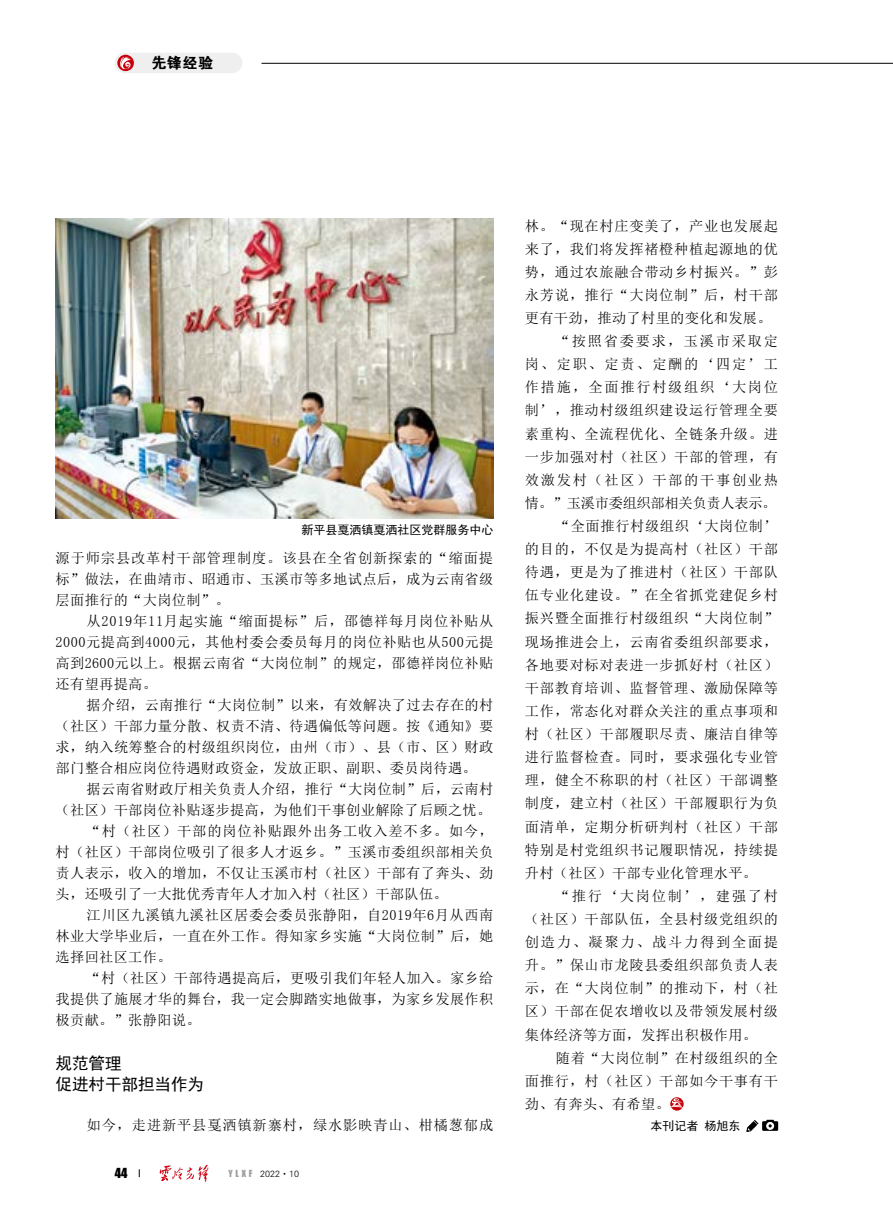
<style>
.page{position:relative;width:893px;height:1212px;background:#fff}
.page>*{position:absolute;margin:0;border:0;box-sizing:border-box;transform-origin:0 0}
.t1{font:16.5px/21px "Sim Hei";color:#000}
.t2{font:15px "FZDHTK GBK1 0";color:#000}
.t3{font:14.25px/21px "Sim Sun";letter-spacing:.05em;color:#000;text-align:justify}
.t4{font:14.25px "Sim Sun";letter-spacing:.02em;color:#000}
.t5{font:14.25px "Sim Sun";letter-spacing:.025em;color:#000}
.t6{font:14.25px "Sim Sun";letter-spacing:.12em;color:#000}
.t7{font:14.25px "Sim Sun";letter-spacing:.125em;color:#000}
.t8{font:14.25px "Sim Sun";letter-spacing:-.02em;color:#000}
.t9{font:12.75px "Impact";color:#000}
.t10{font:12px "Sim Hei";color:#000}
.t11{font:9px "FZXH1 K GBK1 0";color:#000}
.s1{font-family:"Impact";color:#9fa0a0}
</style>
<div class="page">
<svg style="left:159px;top:1164px;width:49px;height:18px"></svg>
<hr style="left:261px;top:63px;width:632px;height:1px;background:#000">
<div style="left:115px;top:53px;width:127px;height:20px;background:#efefef;border-radius:10px"></div>
<svg style="left:117px;top:55px;width:17px;height:16px"></svg>
<svg style="left:118px;top:57px;width:13px;height:14px"></svg>
<img style="left:56px;top:218px;width:437px;height:300px">
<div style="left:670px;top:1097px;width:14px;height:13px;background:#c7000b;border-radius:50%"></div>
<svg style="left:671px;top:1098px;width:12px;height:10px"></svg>
<svg style="left:746px;top:1120px;width:32px;height:12px"></svg>
<p class="t2" style="left:151px;top:55px;width:63px">先锋经验</p>
<p class="t10" style="left:301px;top:523px;width:194px">新平县戛洒镇戛洒社区党群服务中心</p>
<p class="t3" style="left:56px;top:547px;width:439px">源于师宗县改革村干部管理制度。该县在全省创新探索的“缩面提标”做法，在曲靖市、昭通市、玉溪市等多地试点后，成为云南省级层面推行的“大岗位制”。</p>
<p class="t3" style="left:56px;top:610px;width:439px;text-indent:31px">从2019年11月起实施“缩面提标”后，邵德祥每月岗位补贴从2000元提高到4000元，其他村委会委员每月的岗位补贴也从500元提高到2600元以上。根据云南省“大岗位制”的规定，邵德祥岗位补贴还有望再提高。</p>
<p class="t3" style="left:56px;top:694px;width:439px;text-indent:31px">据介绍，云南推行“大岗位制”以来，有效解决了过去存在的村（社区）干部力量分散、权责不清、待遇偏低等问题。按《通知》要求，纳入统筹整合的村级组织岗位，由州（市）、县（市、区）财政部门整合相应岗位待遇财政资金，发放正职、副职、委员岗待遇。</p>
<p class="t4" style="left:87px;top:781px;width:408px">据云南省财政厅相关负责人介绍，推行“大岗位制”后，云南村</p>
<p class="t4" style="left:56px;top:802px;width:437px">（社区）干部岗位补贴逐步提高，为他们干事创业解除了后顾之忧。</p>
<p class="t3" style="left:87px;top:820px;width:408px">“村（社区）干部的岗位补贴跟外出务工收入差不多。如今，</p>
<p class="t5" style="left:56px;top:844px;width:439px">村（社区）干部岗位吸引了很多人才返乡。”玉溪市委组织部相关负</p>
<p class="t5" style="left:56px;top:865px;width:439px">责人表示，收入的增加，不仅让玉溪市村（社区）干部有了奔头、劲</p>
<p class="t4" style="left:56px;top:886px;width:394px">头，还吸引了一大批优秀青年人才加入村（社区）干部队伍。</p>
<p class="t3" style="left:87px;top:904px;width:408px">江川区九溪镇九溪社区居委会委员张静阳，自2019年6月从西南</p>
<p class="t5" style="left:56px;top:928px;width:439px">林业大学毕业后，一直在外工作。得知家乡实施“大岗位制”后，她</p>
<p class="t4" style="left:56px;top:949px;width:117px">选择回社区工作。</p>
<p class="t4" style="left:87px;top:970px;width:408px">“村（社区）干部待遇提高后，更吸引我们年轻人加入。家乡给</p>
<p class="t5" style="left:56px;top:991px;width:439px">我提供了施展才华的舞台，我一定会脚踏实地做事，为家乡发展作积</p>
<p class="t3" style="left:56px;top:1009px;width:147px">极贡献。”张静阳说。</p>
<p class="t1" style="left:56px;top:1052px;width:150px">规范管理<br>促进村干部担当作为</p>
<p class="t3" style="left:87px;top:1114px;width:408px">如今，走进新平县戛洒镇新寨村，绿水影映青山、柑橘葱郁成</p>
<p class="t9" style="left:115px;top:1163px;width:14px">44</p>
<p class="t11" style="left:228px;top:1169px;width:72px"><span class="s1">YLXF</span> 2022·10</p>
<p class="t3" style="left:525px;top:215px;width:255px">林。“现在村庄变美了，产业也发展起</p>
<p class="t3" style="left:525px;top:238px;width:255px">来了，我们将发挥褚橙种植起源地的优</p>
<p class="t3" style="left:525px;top:261px;width:255px">势，通过农旅融合带动乡村振兴。”彭</p>
<p class="t3" style="left:525px;top:284px;width:255px">永芳说，推行“大岗位制”后，村干部</p>
<p class="t4" style="left:525px;top:311px;width:248px">更有干劲，推动了村里的变化和发展。</p>
<p class="t7" style="left:556px;top:334px;width:224px">“按照省委要求，玉溪市采取定</p>
<p class="t3" style="left:525px;top:354px;width:255px">岗、定职、定责、定酬的‘四定’工</p>
<p class="t6" style="left:525px;top:380px;width:255px">作措施，全面推行村级组织‘大岗位</p>
<p class="t3" style="left:525px;top:400px;width:255px">制’，推动村级组织建设运行管理全要</p>
<p class="t3" style="left:525px;top:423px;width:255px">素重构、全流程优化、全链条升级。进</p>
<p class="t3" style="left:525px;top:446px;width:255px">一步加强对村（社区）干部的管理，有</p>
<p class="t6" style="left:525px;top:472px;width:255px">效激发村（社区）干部的干事创业热</p>
<p class="t8" style="left:525px;top:496px;width:253px">情。”玉溪市委组织部相关负责人表示。</p>
<p class="t3" style="left:556px;top:515px;width:224px">“全面推行村级组织‘大岗位制’</p>
<p class="t3" style="left:525px;top:538px;width:255px">的目的，不仅是为提高村（社区）干部</p>
<p class="t3" style="left:525px;top:562px;width:255px">待遇，更是为了推进村（社区）干部队</p>
<p class="t3" style="left:525px;top:585px;width:255px">伍专业化建设。”在全省抓党建促乡村</p>
<p class="t3" style="left:525px;top:608px;width:255px">振兴暨全面推行村级组织“大岗位制”</p>
<p class="t3" style="left:525px;top:631px;width:255px">现场推进会上，云南省委组织部要求，</p>
<p class="t3" style="left:525px;top:654px;width:255px">各地要对标对表进一步抓好村（社区）</p>
<p class="t3" style="left:525px;top:677px;width:255px">干部教育培训、监督管理、激励保障等</p>
<p class="t3" style="left:525px;top:700px;width:255px">工作，常态化对群众关注的重点事项和</p>
<p class="t3" style="left:525px;top:723px;width:255px">村（社区）干部履职尽责、廉洁自律等</p>
<p class="t3" style="left:525px;top:746px;width:255px">进行监督检查。同时，要求强化专业管</p>
<p class="t3" style="left:525px;top:770px;width:255px">理，健全不称职的村（社区）干部调整</p>
<p class="t3" style="left:525px;top:793px;width:255px">制度，建立村（社区）干部履职行为负</p>
<p class="t3" style="left:525px;top:816px;width:255px">面清单，定期分析研判村（社区）干部</p>
<p class="t3" style="left:525px;top:839px;width:255px">特别是村党组织书记履职情况，持续提</p>
<p class="t4" style="left:525px;top:865px;width:234px">升村（社区）干部专业化管理水平。</p>
<p class="t7" style="left:556px;top:889px;width:224px">“推行‘大岗位制’，建强了村</p>
<p class="t3" style="left:525px;top:908px;width:255px">（社区）干部队伍，全县村级党组织的</p>
<p class="t6" style="left:525px;top:935px;width:255px">创造力、凝聚力、战斗力得到全面提</p>
<p class="t3" style="left:525px;top:955px;width:255px">升。”保山市龙陵县委组织部负责人表</p>
<p class="t3" style="left:525px;top:978px;width:255px">示，在“大岗位制”的推动下，村（社</p>
<p class="t3" style="left:525px;top:1001px;width:255px">区）干部在促农增收以及带领发展村级</p>
<p class="t4" style="left:525px;top:1027px;width:234px">集体经济等方面，发挥出积极作用。</p>
<p class="t3" style="left:556px;top:1047px;width:224px">随着“大岗位制”在村级组织的全</p>
<p class="t3" style="left:525px;top:1070px;width:255px">面推行，村（社区）干部如今干事有干</p>
<p class="t3" style="left:525px;top:1093px;width:147px">劲、有奔头、有希望。</p>
<p class="t10" style="left:650px;top:1120px;width:91px">本刊记者 杨旭东</p>
</div>
